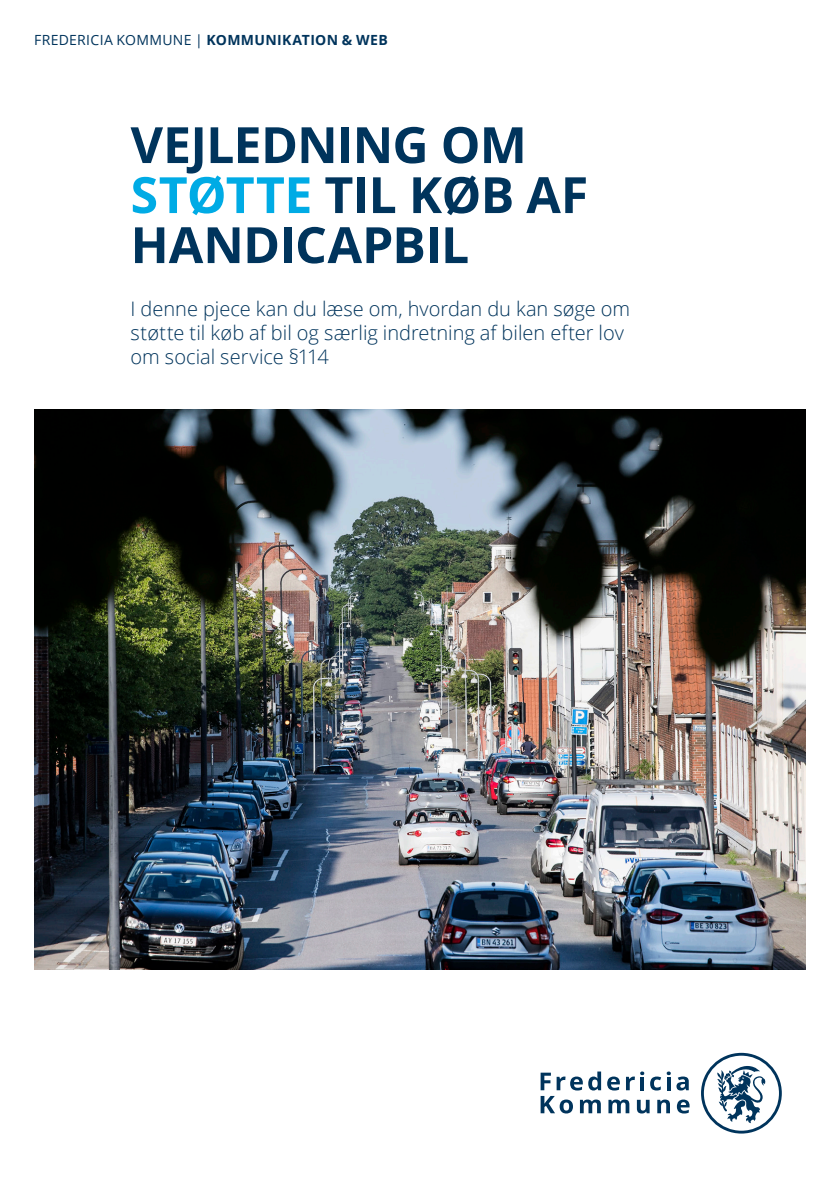
<style>
.page{position:relative;width:840px;height:1191px;background:#fff}
.page>*{position:absolute;margin:0;border:0;box-sizing:border-box;transform-origin:0 0}
.FK_rubrik_A5{font:700 50px/50px "Open Sans";letter-spacing:-.015em;color:#00345c}
.FK_brød{font:300 20px/24px "Open Sans";color:#00345c}
.t1{font:14px "Open Sans";letter-spacing:.02em;color:#00345c}
.s1{font-weight:700}
.s2{color:#00abe5}
</style>
<div class="page">
<svg style="left:676px;top:1099px;width:13px;height:14px"></svg>
<svg style="left:657px;top:1099px;width:12px;height:14px"></svg>
<svg style="left:636px;top:1099px;width:13px;height:14px"></svg>
<svg style="left:608px;top:1099px;width:21px;height:14px"></svg>
<svg style="left:579px;top:1099px;width:21px;height:14px"></svg>
<svg style="left:676px;top:1076px;width:12px;height:14px"></svg>
<svg style="left:667px;top:1077px;width:3px;height:13px"></svg>
<svg style="left:666px;top:1071px;width:4px;height:4px"></svg>
<svg style="left:626px;top:1071px;width:34px;height:19px"></svg>
<svg style="left:607px;top:1076px;width:12px;height:14px"></svg>
<svg style="left:588px;top:1071px;width:12px;height:19px"></svg>
<svg style="left:556px;top:1076px;width:26px;height:14px"></svg>
<svg style="left:540px;top:1072px;width:10px;height:18px"></svg>
<svg style="left:701px;top:1052px;width:80px;height:81px"></svg>
<svg style="left:540px;top:1096px;width:32px;height:17px"></svg>
<img style="left:34px;top:409px;width:771px;height:560px">
<p class="t1" style="left:34px;top:30px;width:355px">FREDERICIA KOMMUNE | <span class="s1">KOMMUNIKATION &amp; WEB</span></p>
<p class="FK_rubrik_A5" style="left:130px;top:119px;width:397px">VEJLEDNING OM</p>
<p class="FK_rubrik_A5" style="left:130px;top:169px;width:459px"><span class="s2">STØTTE</span> TIL KØB AF<br>HANDICAPBIL</p>
<p class="FK_brød" style="left:130px;top:296px;width:501px">I denne pjece kan du læse om, hvordan du kan søge om støtte til køb af bil og særlig indretning af bilen efter lov om social service §114</p>
</div>
